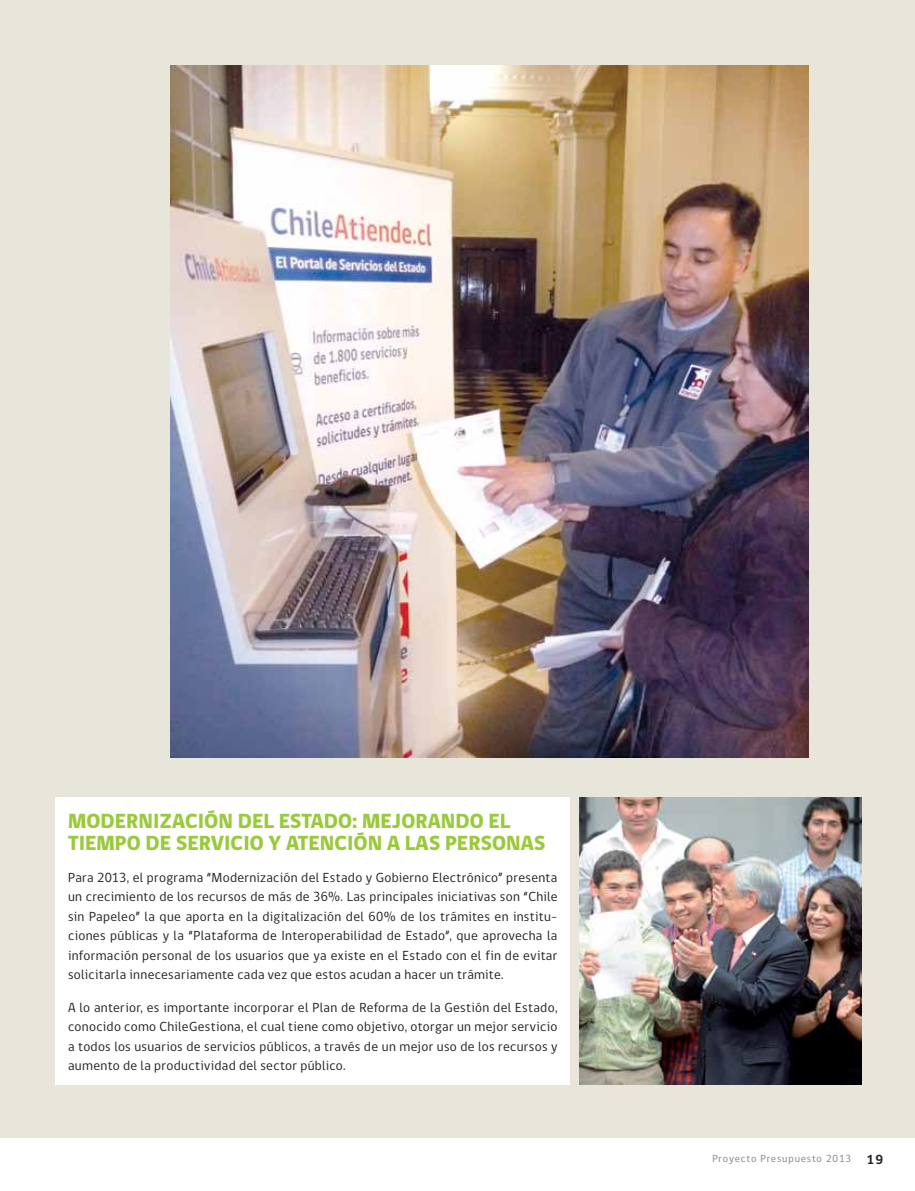
<style>
.page{position:relative;width:915px;height:1191px;background:#fff}
.page>*{position:absolute;margin:0;border:0;box-sizing:border-box;transform-origin:0 0}
.t1{font:800 21px "gob CL";color:#9aca3c}
.t2{font:13.5px/19.5px "gob CL";letter-spacing:.025em;color:#231f20;text-align:justify}
.t3{font:10.5px "gob CL";letter-spacing:.08em;color:#808285}
.s1{font-weight:700;font-size:13.5px;color:#231f20}
</style>
<div class="page">
<div style="left:0;top:0;width:914px;height:1137px;background:#e8e6da"></div>
<div style="left:55px;top:797px;width:515px;height:287px;background:#fff"></div>
<img style="left:579px;top:797px;width:282px;height:287px">
<img style="left:171px;top:66px;width:637px;height:691px">
<h1 class="t1" style="left:68px;top:807px;width:33px">MODER</h1>
<h1 class="t1" style="left:138px;top:807px;width:112px">NIZACIÓN DEL</h1>
<h1 class="t1" style="left:279px;top:807px;width:25px">ESTADO</h1>
<h1 class="t1" style="left:352px;top:807px;width:64px">: MEJORA</h1>
<h1 class="t1" style="left:441px;top:807px;width:59px">NDO EL</h1>
<h1 class="t1" style="left:68px;top:828px;width:13px">TIEMPO</h1>
<h1 class="t1" style="left:145px;top:828px;width:272px">DE SERVICIO Y ATENCIÓN ALAS</h1>
<h1 class="t1" style="left:445px;top:828px;width:13px">PERSO</h1>
<h1 class="t1" style="left:506px;top:828px;width:28px">NAS</h1>
<p class="t2" style="left:68px;top:868px;width:490px">Para 2013, el programa “Modernización del Estado y Gobierno Electrónico” presenta un crecimiento de los recursos de más de 36%. Las principales iniciativas son “Chile sin Papeleo” la que aporta en la digitalización del 60% de los trámites en institu&shy;ciones públicas y la “Plataforma de Interoperabilidad de Estado”, que aprovecha la información personal de los usuarios que ya existe en el Estado con el fin de evitar solicitarla innecesariamente cada vez que estos acudan a hacer un trámite.</p>
<p class="t2" style="left:68px;top:997px;width:490px">A lo anterior, es importante incorporar el Plan de Reforma de la Gestión del Estado, conocido como ChileGestiona, el cual tiene como objetivo, otorgar un mejor servicio a todos los usuarios de servicios públicos, a través de un mejor uso de los recursos y aumento de la productividad del sector público.</p>
<p class="t3" style="left:712px;top:1150px;width:172px">Proyecto Presupuesto 2013 <span class="s1">19</span></p>
</div>
